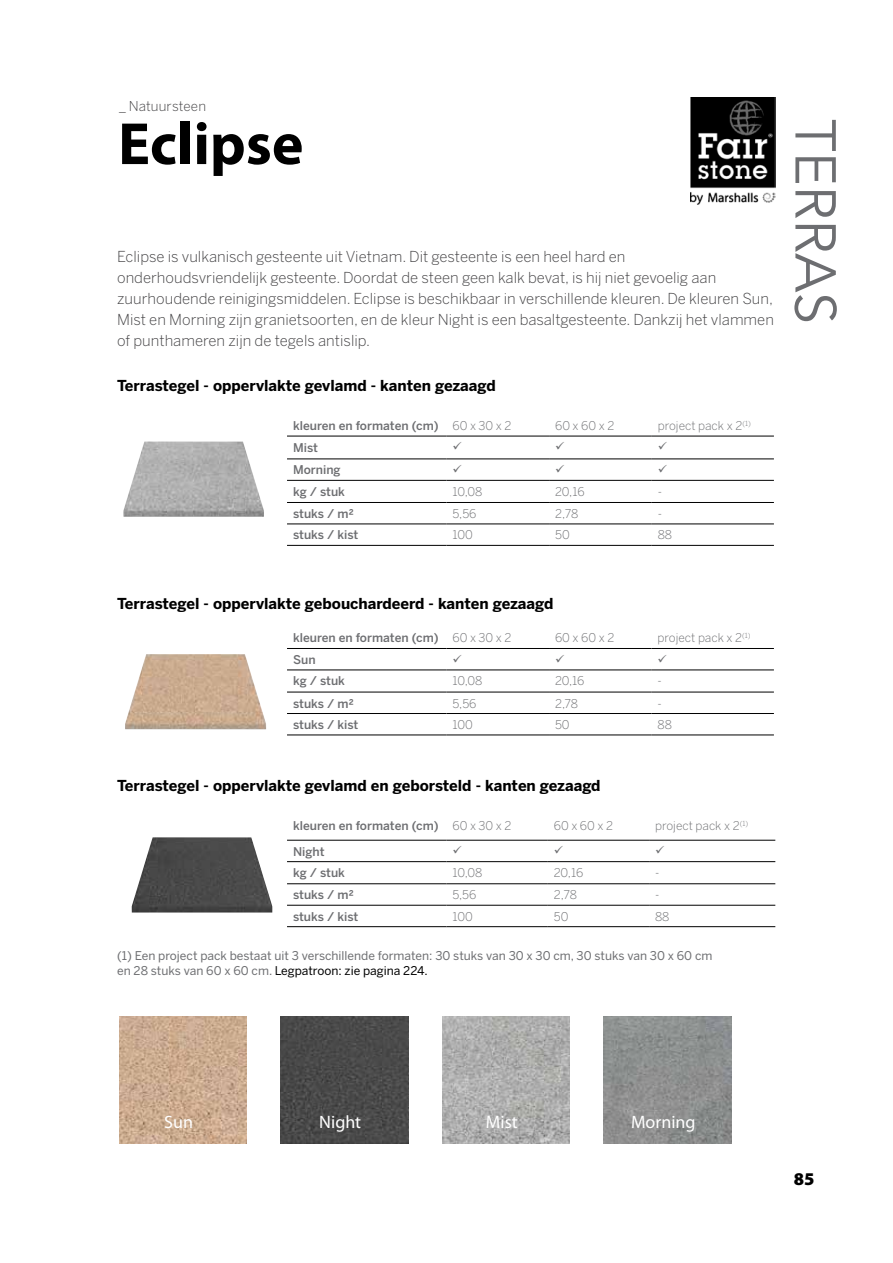
<style>
.page{position:relative;width:893px;height:1263px;background:#fff}
.page>*{position:absolute;margin:0;border:0;box-sizing:border-box;transform-origin:0 0}
.t1{font:700 60px "Myriad Pro";color:#000}
.t2{font:57px "Avenir";color:#6d6e71}
.t3{font:18px "Myriad Pro";color:#fff}
.t4{font:900 18px "Myriad Pro";color:#000}
.t5{font:300 15px/21px "Benton Sans";color:#414042}
.t6{font:700 15px "Benton Sans";color:#000}
.t7{font:300 13.5px "Benton Sans";letter-spacing:.01em;color:#414042}
.t8{font:500 12px "Benton Sans";color:#6d6e71}
.t9{font:300 12px "Benton Sans";color:#6d6e71}
.t10{font:12px/14.4px "Benton Sans";color:#6d6e71}
.s1{font-weight:300}
.s2{color:#000}
</style>
<div class="page">
<img style="left:119px;top:1016px;width:128px;height:128px">
<img style="left:442px;top:1016px;width:128px;height:128px">
<img style="left:281px;top:1016px;width:127px;height:128px">
<img style="left:604px;top:1016px;width:127px;height:128px">
<img style="left:123px;top:441px;width:141px;height:76px">
<hr style="left:287px;top:436px;width:159px;height:1px;background:#000">
<hr style="left:446px;top:436px;width:103px;height:1px;background:#000">
<hr style="left:549px;top:436px;width:103px;height:1px;background:#000">
<hr style="left:652px;top:436px;width:122px;height:1px;background:#000">
<hr style="left:287px;top:459px;width:159px;height:1px;background:#000">
<hr style="left:446px;top:459px;width:103px;height:1px;background:#000">
<hr style="left:549px;top:459px;width:103px;height:1px;background:#000">
<hr style="left:652px;top:459px;width:122px;height:1px;background:#000">
<hr style="left:287px;top:480px;width:159px;height:1px;background:#000">
<hr style="left:446px;top:480px;width:103px;height:1px;background:#000">
<hr style="left:549px;top:480px;width:103px;height:1px;background:#000">
<hr style="left:652px;top:480px;width:122px;height:1px;background:#000">
<hr style="left:287px;top:502px;width:159px;height:1px;background:#000">
<hr style="left:446px;top:502px;width:103px;height:1px;background:#000">
<hr style="left:549px;top:502px;width:103px;height:1px;background:#000">
<hr style="left:652px;top:502px;width:122px;height:1px;background:#000">
<hr style="left:287px;top:524px;width:159px;height:1px;background:#000">
<hr style="left:446px;top:524px;width:103px;height:1px;background:#000">
<hr style="left:549px;top:524px;width:103px;height:1px;background:#000">
<hr style="left:652px;top:524px;width:122px;height:1px;background:#000">
<hr style="left:287px;top:545px;width:159px;height:1px;background:#000">
<hr style="left:446px;top:545px;width:103px;height:1px;background:#000">
<hr style="left:549px;top:545px;width:103px;height:1px;background:#000">
<hr style="left:652px;top:545px;width:122px;height:1px;background:#000">
<hr style="left:287px;top:648px;width:159px;height:1px;background:#000">
<hr style="left:446px;top:648px;width:103px;height:1px;background:#000">
<hr style="left:549px;top:648px;width:103px;height:1px;background:#000">
<hr style="left:652px;top:648px;width:122px;height:1px;background:#000">
<hr style="left:287px;top:670px;width:159px;height:1px;background:#000">
<hr style="left:446px;top:670px;width:103px;height:1px;background:#000">
<hr style="left:549px;top:670px;width:103px;height:1px;background:#000">
<hr style="left:652px;top:670px;width:122px;height:1px;background:#000">
<hr style="left:287px;top:692px;width:159px;height:1px;background:#000">
<hr style="left:446px;top:692px;width:103px;height:1px;background:#000">
<hr style="left:549px;top:692px;width:103px;height:1px;background:#000">
<hr style="left:652px;top:692px;width:122px;height:1px;background:#000">
<hr style="left:287px;top:713px;width:159px;height:1px;background:#000">
<hr style="left:446px;top:713px;width:103px;height:1px;background:#000">
<hr style="left:549px;top:713px;width:103px;height:1px;background:#000">
<hr style="left:652px;top:713px;width:122px;height:1px;background:#000">
<hr style="left:287px;top:735px;width:159px;height:1px;background:#000">
<hr style="left:446px;top:735px;width:103px;height:1px;background:#000">
<hr style="left:549px;top:735px;width:103px;height:1px;background:#000">
<hr style="left:652px;top:735px;width:122px;height:1px;background:#000">
<img style="left:125px;top:654px;width:141px;height:75px">
<hr style="left:287px;top:840px;width:159px;height:1px;background:#000">
<hr style="left:446px;top:840px;width:102px;height:1px;background:#000">
<hr style="left:548px;top:840px;width:101px;height:1px;background:#000">
<hr style="left:649px;top:840px;width:126px;height:1px;background:#000">
<hr style="left:287px;top:861px;width:159px;height:1px;background:#000">
<hr style="left:446px;top:861px;width:102px;height:1px;background:#000">
<hr style="left:548px;top:861px;width:101px;height:1px;background:#000">
<hr style="left:649px;top:861px;width:126px;height:1px;background:#000">
<hr style="left:287px;top:883px;width:159px;height:1px;background:#000">
<hr style="left:446px;top:883px;width:102px;height:1px;background:#000">
<hr style="left:548px;top:883px;width:101px;height:1px;background:#000">
<hr style="left:649px;top:883px;width:126px;height:1px;background:#000">
<hr style="left:287px;top:905px;width:159px;height:1px;background:#000">
<hr style="left:446px;top:905px;width:102px;height:1px;background:#000">
<hr style="left:548px;top:905px;width:101px;height:1px;background:#000">
<hr style="left:649px;top:905px;width:126px;height:1px;background:#000">
<hr style="left:287px;top:926px;width:159px;height:1px;background:#000">
<hr style="left:446px;top:926px;width:102px;height:1px;background:#000">
<hr style="left:548px;top:926px;width:101px;height:1px;background:#000">
<hr style="left:649px;top:926px;width:126px;height:1px;background:#000">
<img style="left:132px;top:837px;width:140px;height:75px">
<img style="left:690px;top:98px;width:85px;height:106px">
<p class="t7" style="left:119px;top:98px;width:88px">_ Natuursteen</p>
<h1 class="t1" style="left:118px;top:110px;width:187px">Eclipse</h1>
<p class="t5" style="left:117px;top:246px;width:658px">Eclipse is vulkanisch gesteente uit Vietnam. Dit gesteente is een heel hard en onderhoudsvriendelijk gesteente. Doordat de steen geen kalk bevat, is hij niet gevoelig aan zuurhoudende reinigingsmiddelen. Eclipse is beschikbaar in verschillende kleuren. De kleuren Sun, Mist en Morning zijn granietsoorten, en de kleur Night is een basaltgesteente. Dankzij het vlammen of punthameren zijn de tegels antislip.</p>
<p class="t6" style="left:117px;top:376px;width:380px">Terrastegel - oppervlakte gevlamd - kanten gezaagd</p>
<p class="t8" style="left:293px;top:418px;width:220px">kleuren en formaten (cm) <span class="s1">60 x 30 x 2</span></p>
<p class="t9" style="left:555px;top:419px;width:61px">60 x 60 x 2</p>
<p class="t9" style="left:658px;top:419px;width:95px">project pack x 2<sup>(1)</sup></p>
<p class="t8" style="left:293px;top:440px;width:26px">Mist</p>
<p class="t8" style="left:293px;top:463px;width:49px">Morning</p>
<p class="t8" style="left:293px;top:484px;width:54px">kg / stuk</p>
<p class="t9" style="left:452px;top:484px;width:31px">10,08</p>
<p class="t9" style="left:555px;top:484px;width:31px">20,16</p>
<p class="t9" style="left:658px;top:484px;width:6px">-</p>
<p class="t8" style="left:293px;top:506px;width:63px">stuks / m²</p>
<p class="t9" style="left:452px;top:506px;width:25px">5,56</p>
<p class="t9" style="left:555px;top:506px;width:25px">2,78</p>
<p class="t9" style="left:658px;top:506px;width:6px">-</p>
<p class="t8" style="left:293px;top:528px;width:67px">stuks / kist</p>
<p class="t9" style="left:452px;top:528px;width:22px">100</p>
<p class="t9" style="left:555px;top:528px;width:16px">50</p>
<p class="t9" style="left:658px;top:528px;width:16px">88</p>
<h2 class="t2" style="left:849px;top:119px;width:206px;rotate:90deg">TERRAS</h2>
<p class="t6" style="left:117px;top:594px;width:438px">Terrastegel - oppervlakte gebouchardeerd - kanten gezaagd</p>
<p class="t8" style="left:293px;top:631px;width:220px">kleuren en formaten (cm) <span class="s1">60 x 30 x 2</span></p>
<p class="t9" style="left:555px;top:631px;width:61px">60 x 60 x 2</p>
<p class="t9" style="left:658px;top:631px;width:95px">project pack x 2<sup>(1)</sup></p>
<p class="t8" style="left:293px;top:652px;width:24px">Sun</p>
<p class="t8" style="left:293px;top:674px;width:54px">kg / stuk</p>
<p class="t9" style="left:452px;top:674px;width:31px">10,08</p>
<p class="t9" style="left:555px;top:674px;width:31px">20,16</p>
<p class="t9" style="left:658px;top:674px;width:6px">-</p>
<p class="t8" style="left:293px;top:696px;width:63px">stuks / m²</p>
<p class="t9" style="left:452px;top:696px;width:25px">5,56</p>
<p class="t9" style="left:555px;top:696px;width:25px">2,78</p>
<p class="t8" style="left:293px;top:717px;width:67px">stuks / kist</p>
<p class="t9" style="left:452px;top:717px;width:22px">100</p>
<p class="t9" style="left:555px;top:717px;width:16px">50</p>
<p class="t9" style="left:658px;top:717px;width:16px">88</p>
<p class="t6" style="left:117px;top:776px;width:485px">Terrastegel - oppervlakte gevlamd en geborsteld - kanten gezaagd</p>
<p class="t8" style="left:293px;top:819px;width:220px">kleuren en formaten (cm) <span class="s1">60 x 30 x 2</span></p>
<p class="t9" style="left:554px;top:819px;width:61px">60 x 60 x 2</p>
<p class="t9" style="left:655px;top:819px;width:95px">project pack x 2<sup>(1)</sup></p>
<p class="t8" style="left:293px;top:844px;width:33px">Night</p>
<p class="t8" style="left:293px;top:865px;width:54px">kg / stuk</p>
<p class="t9" style="left:452px;top:866px;width:31px">10,08</p>
<p class="t9" style="left:554px;top:866px;width:31px">20,16</p>
<p class="t9" style="left:655px;top:866px;width:6px">-</p>
<p class="t8" style="left:293px;top:887px;width:63px">stuks / m²</p>
<p class="t9" style="left:452px;top:888px;width:25px">5,56</p>
<p class="t9" style="left:554px;top:888px;width:25px">2,78</p>
<p class="t9" style="left:655px;top:888px;width:6px">-</p>
<p class="t8" style="left:293px;top:909px;width:67px">stuks / kist</p>
<p class="t9" style="left:452px;top:909px;width:22px">100</p>
<p class="t9" style="left:554px;top:909px;width:16px">50</p>
<p class="t9" style="left:655px;top:909px;width:16px">88</p>
<p class="t10" style="left:117px;top:949px;width:597px">(1) Een project pack bestaat uit 3 verschillende formaten: 30 stuks van 30 x 30 cm, 30 stuks van 30 x 60 cm en 28 stuks van 60 x 60 cm. <span class="s2">Legpatroon: zie pagina 224.</span></p>
<p class="t3" style="left:164px;top:1112px;width:30px">Sun</p>
<p class="t3" style="left:319px;top:1112px;width:44px">Night</p>
<p class="t3" style="left:486px;top:1112px;width:33px">Mist</p>
<p class="t3" style="left:631px;top:1112px;width:66px">Morning</p>
<p class="t4" style="left:794px;top:1169px;width:22px">85</p>
</div>
